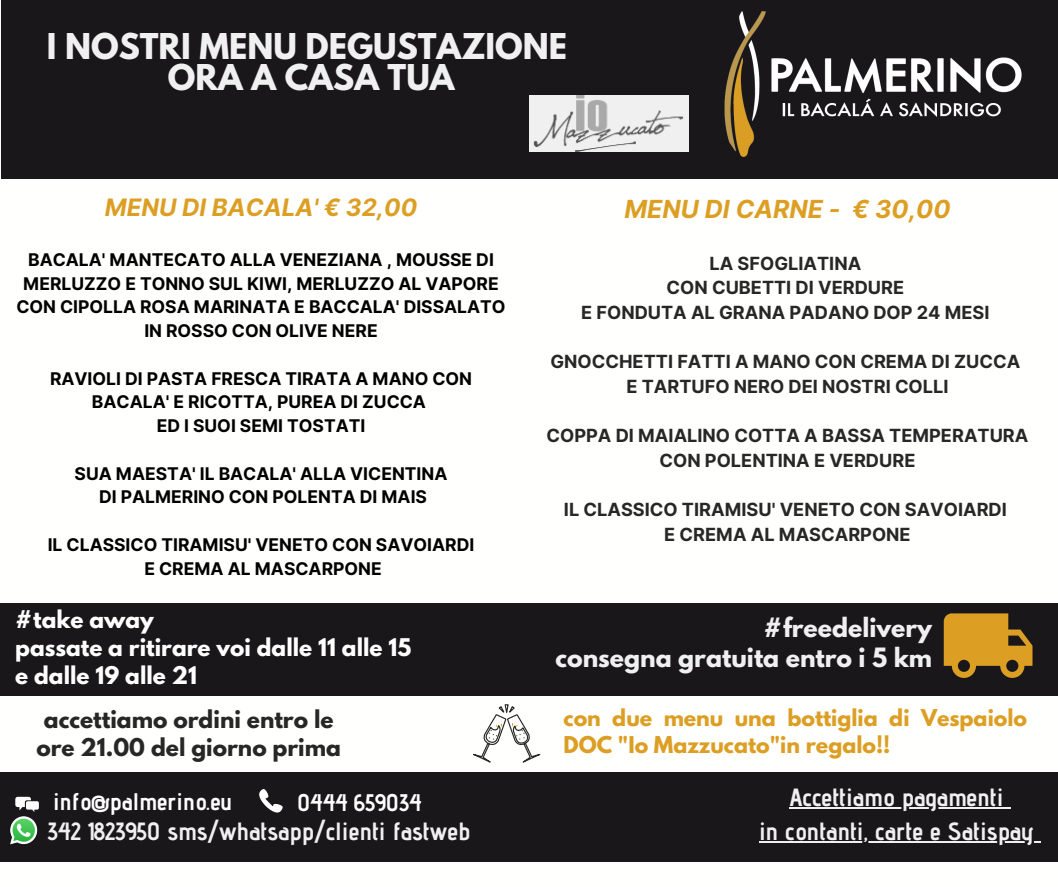
<style>
.page{position:relative;width:1058px;height:887px;background:#fff}
.page>*{position:absolute;margin:0;border:0;box-sizing:border-box;transform-origin:0 0}
.t1{font:700 31.5px/31.2px "League Spartan";color:#f0f0f1;text-align:center}
.t2{font:700 24.9px/34px "Advent Pro";color:#f0f0f1;text-align:center}
.t3{font:italic 700 24.9px "Inter";color:#dc9f24}
.t4{font:italic 700 24px "Inter";color:#dc9f24}
.t5{font:700 24px "Advent Pro";color:#fff}
.t6{font:700 24px "Advent Pro";color:#fffffe}
.t7{font:700 23.55px/30.5px "League Spartan";color:#f0f0f1;text-align:right}
.t8{font:700 21.75px/27.9px "League Spartan";color:#282727;text-align:center}
.t9{font:700 21.6px/27.9px "League Spartan";color:#fffffe}
.t10{font:700 20.55px/26.5px "League Spartan";color:#dc9f24}
.t11{font:700 18.15px/24.6px "Inter";color:#282727;text-align:center}
.t12{font:700 17.55px/23.7px "Inter";color:#000;text-align:center}
</style>
<div class="page">
<div style="left:1px;top:0;width:1057px;height:178px;background:#1a171b"></div>
<img style="left:688px;top:11px;width:334px;height:146px">
<div style="left:1px;top:772px;width:1057px;height:89px;background:#1a171b"></div>
<svg style="left:259px;top:789px;width:24px;height:23px"></svg>
<svg style="left:10px;top:796px;width:29px;height:48px"></svg>
<hr style="left:789px;top:807px;width:214px;height:2px;background:#f0f0f1">
<svg style="left:1003px;top:807px;width:7px;height:2px"></svg>
<hr style="left:759px;top:841px;width:274px;height:2px;background:#f0f0f1">
<svg style="left:1034px;top:841px;width:6px;height:2px"></svg>
<div style="left:0;top:603px;width:1058px;height:93px;background:#1a171b"></div>
<svg style="left:943px;top:613px;width:89px;height:65px"></svg>
<img style="left:529px;top:95px;width:159px;height:57px">
<svg style="left:473px;top:704px;width:67px;height:58px"></svg>
<h1 class="t1" style="left:47px;top:35px;width:522px">I NOSTRI MENU DEGUSTAZIONE<br>ORA A CASA TUA</h1>
<h3 class="t4" style="left:105px;top:193px;width:314px">MENU DI BACALA' € 32,00</h3>
<p class="t12" style="left:16px;top:247px;width:490px">BACALA' MANTECATO ALLA VENEZIANA , MOUSSE DI MERLUZZO E TONNO SUL KIWI, MERLUZZO AL VAPORE CON CIPOLLA ROSA MARINATA E BACCALA' DISSALATO IN ROSSO CON OLIVE NERE</p>
<p class="t12" style="left:50px;top:366px;width:423px">RAVIOLI DI PASTA FRESCA TIRATA A MANO CON<br>BACALA' E RICOTTA, PUREA DI ZUCCA<br>ED I SUOI SEMI TOSTATI</p>
<p class="t12" style="left:75px;top:461px;width:374px">SUA MAESTA' IL BACALA' ALLA VICENTINA<br>DI PALMERINO CON POLENTA DI MAIS</p>
<p class="t12" style="left:48px;top:532px;width:428px">IL CLASSICO TIRAMISU' VENETO CON SAVOIARDI<br>E CREMA AL MASCARPONE</p>
<p class="t9" style="left:15px;top:607px;width:397px">#take away<br>passate a ritirare voi dalle 11 alle 15 e dalle 19 alle 21</p>
<p class="t8" style="left:36px;top:708px;width:306px">accettiamo ordini entro le ore 21.00 del giorno prima</p>
<h3 class="t5" style="left:53px;top:786px;width:180px">info@palmerino.eu</h3>
<h3 class="t6" style="left:297px;top:787px;width:126px">0444 659034</h3>
<h2 class="t2" style="left:48px;top:813px;width:424px">342 1823950 sms/whatsapp/clienti fastweb</h2>
<h2 class="t3" style="left:624px;top:194px;width:327px">MENU DI CARNE - € 30,00</h2>
<p class="t11" style="left:581px;top:251px;width:410px">LA SFOGLIATINA<br>CON CUBETTI DI VERDURE<br>E FONDUTA AL GRANA PADANO DOP 24 MESI</p>
<p class="t11" style="left:550px;top:349px;width:471px">GNOCCHETTI FATTI A MANO CON CREMA DI ZUCCA<br>E TARTUFO NERO DEI NOSTRI COLLI</p>
<p class="t11" style="left:546px;top:423px;width:483px">COPPA DI MAIALINO COTTA A BASSA TEMPERATURA<br>CON POLENTINA E VERDURE</p>
<p class="t11" style="left:564px;top:497px;width:444px">IL CLASSICO TIRAMISU' VENETO CON SAVOIARDI<br>E CREMA AL MASCARPONE</p>
<h3 class="t7" style="left:555px;top:615px;width:378px">#freedelivery<br>consegna gratuita entro i 5 km</h3>
<p class="t10" style="left:563px;top:707px;width:465px">con due menu una bottiglia di Vespaiolo<br>DOC "Io Mazzucato"in regalo!!</p>
<h2 class="t2" style="left:759px;top:779px;width:276px">Accettiamo pagamenti<br>in contanti, carte e Satispay</h2>
</div>
